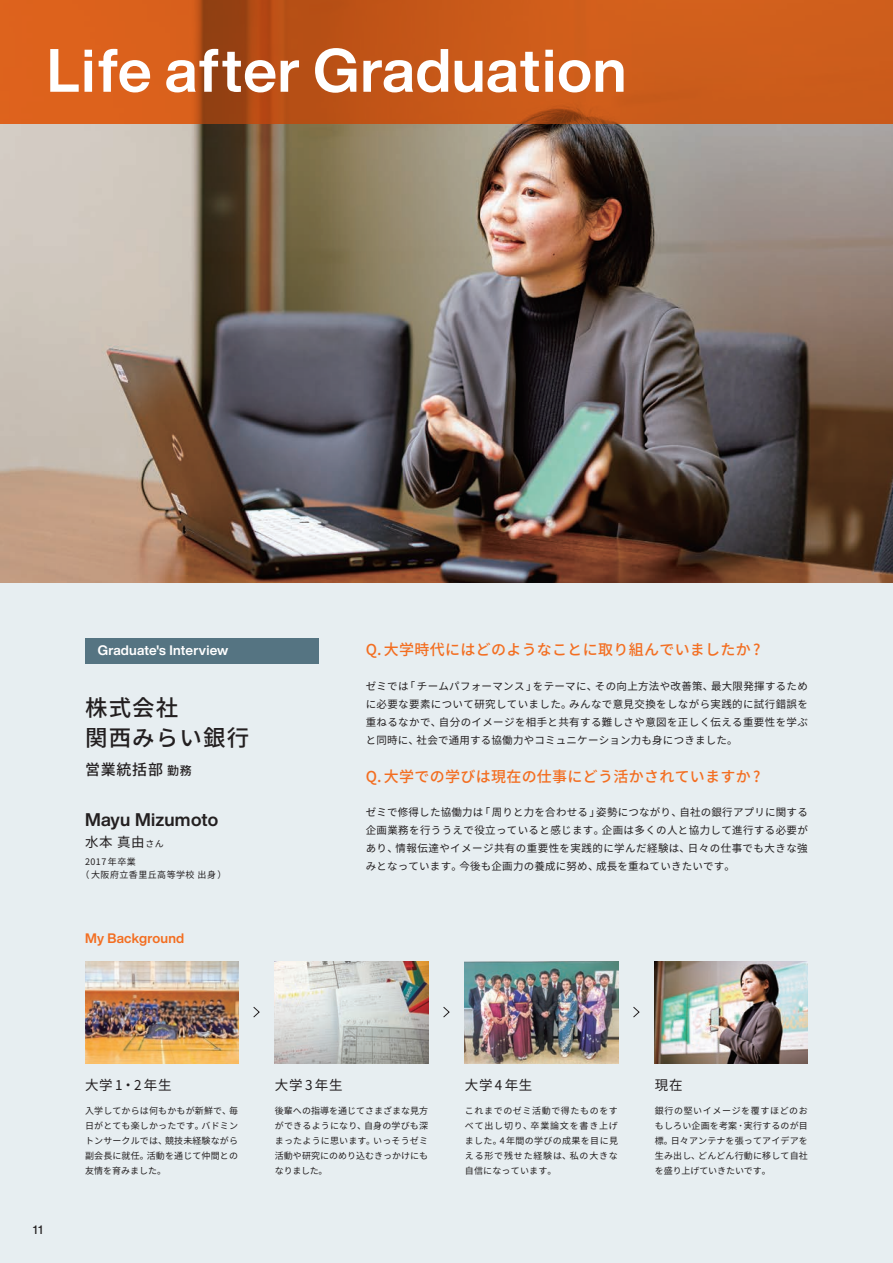
<style>
.page{position:relative;width:893px;height:1263px;background:#e7eef1}
.page>*{position:absolute;margin:0;border:0;box-sizing:border-box;transform-origin:0 0}
.t1{font:700 60px "Helvetica Now Display";letter-spacing:.015em;color:#fff}
.t2{font:500 22.5px/30px "Noto Sans CJ Kjp";letter-spacing:.05em;color:#231f20}
.t3{font:700 18px "Helvetica Now Display";letter-spacing:.01em;color:#231f20}
.t4{font:500 15px "Noto Sans CJ Kjp";letter-spacing:.02em;color:#f36e21}
.t5{font:500 15px "Noto Sans CJ Kjp";letter-spacing:.05em;color:#231f20}
.t6{font:13.5px "Noto Sans CJ Kjp";letter-spacing:.05em;color:#231f20}
.t7{font:700 13.5px "Helvetica Now Display";letter-spacing:.015em;color:#fff}
.t8{font:700 13.5px "Helvetica Now Display";letter-spacing:.015em;color:#f36e21}
.t9{font:500 12px "Helvetica Now Display";color:#231f20}
.t10{font:10.5px/18px "Noto Sans CJ Kjp";letter-spacing:.02em;color:#231f20;text-align:justify}
.t11{font:9px/15px "Noto Sans CJ Kjp";letter-spacing:.02em;color:#231f20;text-align:justify}
.t12{font:9px/13.5px "Noto Sans CJ Kjp";letter-spacing:.05em;color:#231f20}
.s1{font-size:12px}
.s2{font-size:9px}
</style>
<div class="page">
<img style="left:0;top:123px;width:893px;height:460px">
<svg style="left:0;top:0;width:893px;height:123px;background:#c95919"></svg>
<img style="left:85px;top:961px;width:153px;height:102px">
<img style="left:275px;top:961px;width:153px;height:102px">
<img style="left:465px;top:961px;width:153px;height:102px">
<img style="left:655px;top:961px;width:153px;height:102px">
<svg style="left:253px;top:1007px;width:7px;height:11px"></svg>
<svg style="left:443px;top:1007px;width:7px;height:11px"></svg>
<svg style="left:633px;top:1006px;width:7px;height:12px"></svg>
<div style="left:85px;top:638px;width:234px;height:25px;background:#557482"></div>
<h1 class="t1" style="left:47px;top:29px;width:581px">Life after Graduation</h1>
<p class="t7" style="left:98px;top:641px;width:132px">Graduate's Interview</p>
<h2 class="t2" style="left:85px;top:693px;width:166px">株式会社<br>関西みらい銀行</h2>
<h3 class="t5" style="left:85px;top:761px;width:108px">営業統括部 <span class="s1">勤務</span></h3>
<h3 class="t3" style="left:85px;top:807px;width:135px">Mayu Mizumoto</h3>
<p class="t6" style="left:85px;top:835px;width:80px">水本 真由<span class="s2">さん</span></p>
<p class="t12" style="left:81px;top:855px;width:148px;text-indent:4px">2017 年卒業<br>（大阪府立香里丘高等学校 出身）</p>
<p class="t8" style="left:85px;top:929px;width:101px">My Background</p>
<h3 class="t4" style="left:366px;top:641px;width:396px">Q. 大学時代にはどのようなことに取り組んでいましたか ?</h3>
<p class="t10" style="left:366px;top:677px;width:444px">ゼミでは「チームパフォーマンス」をテーマに、その向上方法や改善策、最大限発揮するために必要な要素について研究していました。みんなで意見交換をしながら実践的に試行錯誤を重ねるなかで、自分のイメージを相手と共有する難しさや意図を正しく伝える重要性を学ぶと同時に、社会で通用する協働力やコミュニケーション力も身につきました。</p>
<h3 class="t4" style="left:366px;top:768px;width:396px">Q. 大学での学びは現在の仕事にどう活かされていますか ?</h3>
<p class="t10" style="left:366px;top:803px;width:444px">ゼミで修得した協働力は「周りと力を合わせる」姿勢につながり、自社の銀行アプリに関する企画業務を行ううえで役立っていると感じます。企画は多くの人と協力して進行する必要があり、情報伝達やイメージ共有の重要性を実践的に学んだ経験は、日々の仕事でも大きな強みとなっています。今後も企画力の養成に努め、成長を重ねていきたいです。</p>
<p class="t9" style="left:33px;top:1221px;width:11px">11</p>
<p class="t6" style="left:85px;top:1077px;width:88px">大学 1・2 年生</p>
<p class="t6" style="left:275px;top:1077px;width:69px">大学3年生</p>
<p class="t6" style="left:465px;top:1077px;width:69px">大学4年生</p>
<p class="t6" style="left:655px;top:1077px;width:29px">現在</p>
<p class="t11" style="left:85px;top:1103px;width:155px">入学してからは何もかもが新鮮で、毎日がとても楽しかったです。バドミントンサークルでは、競技未経験ながら副会長に就任。活動を通じて仲間との友情を育みました。</p>
<p class="t11" style="left:275px;top:1103px;width:155px">後輩への指導を通じてさまざまな見方ができるようになり、自身の学びも深まったように思います。いっそうゼミ活動や研究にのめり込むきっかけにもなりました。</p>
<p class="t11" style="left:465px;top:1103px;width:155px">これまでのゼミ活動で得たものをすべて出し切り、卒業論文を書き上げました。4年間の学びの成果を目に見える形で残せた経験は、私の大きな自信になっています。</p>
<p class="t11" style="left:655px;top:1103px;width:155px">銀行の堅いイメージを覆すほどのおもしろい企画を考案･実行するのが目標。日々アンテナを張ってアイデアを生み出し、どんどん行動に移して自社を盛り上げていきたいです。</p>
</div>
